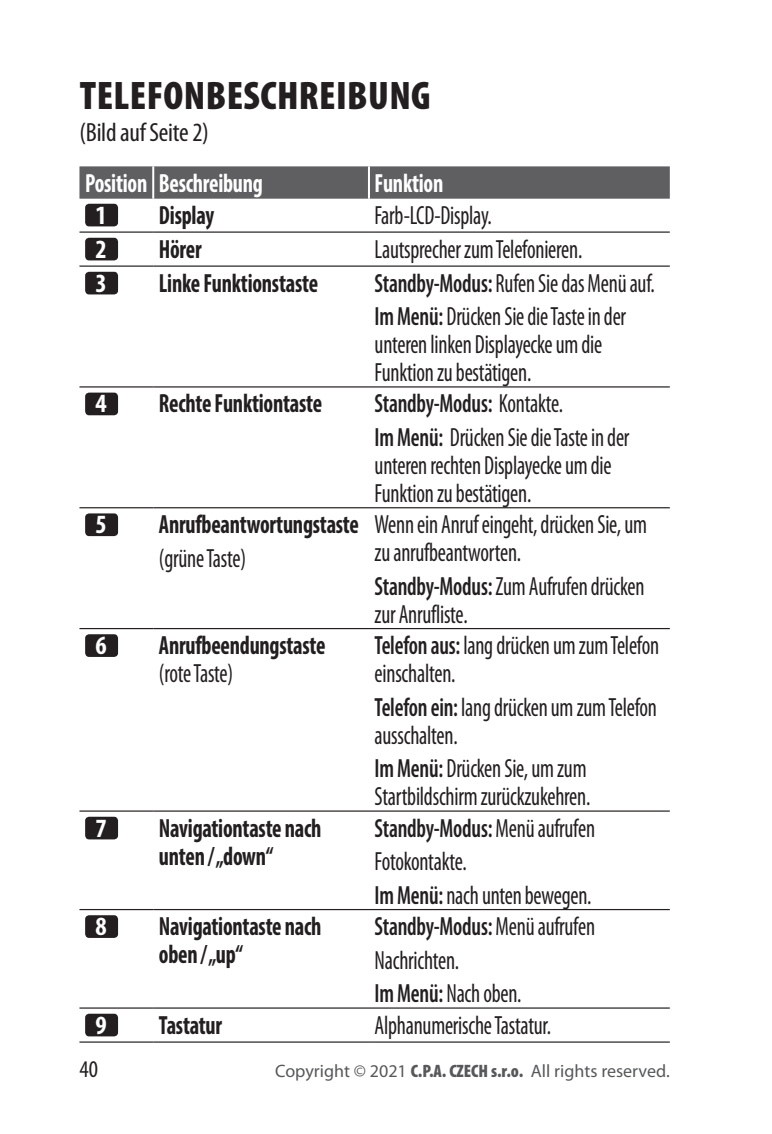
<style>
.page{position:relative;width:772px;height:1134px;background:#fff}
.page>*{position:absolute;margin:0;border:0;box-sizing:border-box;transform-origin:0 0}
.t1{font:900 condensed 40px "Myriad Pro";letter-spacing:.01em;color:#231f20}
.t2{font:condensed 26.4px/28px "Myriad Pro";letter-spacing:-.01em;color:#231f20;scale:.85 1}
.t3{font:700 condensed 26.4px/28px "Myriad Pro";letter-spacing:-.01em;color:#231f20;scale:.85 1}
.t4{font:700 condensed 26.4px "Myriad Pro";letter-spacing:-.01em;color:#fff;scale:.85 1}
.t5{font:condensed 26.4px "Myriad Pro";letter-spacing:-.01em;color:#231f20}
.t6{font:700 condensed 26.4px "Myriad Pro";letter-spacing:-.01em;color:#fff}
.t7{font:condensed 24px "Myriad Pro";color:#231f20}
.t8{font:18px "Myriad Pro";color:#57585a}
.s1{font-weight:600}
.s2{font-weight:900;font-stretch:condensed}
</style>
<div class="page">
<div style="left:79px;top:166px;width:590px;height:33px;background:#5f5f62"></div>
<hr style="left:152px;top:166px;width:2px;height:33px;background:#fff">
<hr style="left:368px;top:166px;width:2px;height:33px;background:#fff">
<hr style="left:79px;top:231px;width:74px;height:2px;background:#231f20">
<hr style="left:153px;top:231px;width:216px;height:2px;background:#231f20">
<hr style="left:369px;top:231px;width:300px;height:2px;background:#231f20">
<hr style="left:79px;top:265px;width:74px;height:2px;background:#231f20">
<hr style="left:153px;top:265px;width:216px;height:2px;background:#231f20">
<hr style="left:369px;top:265px;width:300px;height:2px;background:#231f20">
<hr style="left:79px;top:386px;width:74px;height:2px;background:#231f20">
<hr style="left:153px;top:386px;width:216px;height:2px;background:#231f20">
<hr style="left:369px;top:386px;width:300px;height:2px;background:#231f20">
<hr style="left:79px;top:507px;width:74px;height:1px;background:#231f20">
<hr style="left:153px;top:507px;width:216px;height:1px;background:#231f20">
<hr style="left:369px;top:507px;width:300px;height:1px;background:#231f20">
<hr style="left:79px;top:628px;width:74px;height:1px;background:#231f20">
<hr style="left:153px;top:628px;width:216px;height:1px;background:#231f20">
<hr style="left:369px;top:628px;width:300px;height:1px;background:#231f20">
<hr style="left:79px;top:810px;width:74px;height:2px;background:#231f20">
<hr style="left:153px;top:810px;width:216px;height:2px;background:#231f20">
<hr style="left:369px;top:810px;width:300px;height:2px;background:#231f20">
<hr style="left:79px;top:909px;width:74px;height:1px;background:#231f20">
<hr style="left:153px;top:909px;width:216px;height:1px;background:#231f20">
<hr style="left:369px;top:909px;width:300px;height:1px;background:#231f20">
<hr style="left:79px;top:1007px;width:74px;height:2px;background:#231f20">
<hr style="left:153px;top:1007px;width:216px;height:2px;background:#231f20">
<hr style="left:369px;top:1007px;width:300px;height:2px;background:#231f20">
<hr style="left:79px;top:1041px;width:74px;height:2px;background:#231f20">
<hr style="left:153px;top:1041px;width:216px;height:2px;background:#231f20">
<hr style="left:369px;top:1041px;width:300px;height:2px;background:#231f20">
<div style="left:85px;top:204px;width:33px;height:22px;background:#231f20;border-radius:4px"></div>
<div style="left:85px;top:238px;width:33px;height:22px;background:#231f20;border-radius:4px"></div>
<div style="left:85px;top:272px;width:33px;height:22px;background:#231f20;border-radius:4px"></div>
<div style="left:85px;top:393px;width:33px;height:22px;background:#231f20;border-radius:4px"></div>
<div style="left:85px;top:513px;width:33px;height:23px;background:#231f20;border-radius:4px"></div>
<div style="left:85px;top:634px;width:33px;height:23px;background:#231f20;border-radius:4px"></div>
<div style="left:85px;top:817px;width:33px;height:22px;background:#231f20;border-radius:4px"></div>
<div style="left:85px;top:915px;width:33px;height:23px;background:#231f20;border-radius:4px"></div>
<div style="left:85px;top:1014px;width:33px;height:22px;background:#231f20;border-radius:4px"></div>
<h1 class="t1" style="left:80px;top:70px;width:352px">TELEFONBESCHREIBUNG</h1>
<p class="t5" style="left:79px;top:117px;width:131px">(Bild auf Seite 2)</p>
<p class="t4" style="left:85px;top:167px;width:211px">Position Beschreibung</p>
<p class="t4" style="left:374px;top:167px;width:82px">Funktion</p>
<p class="t6" style="left:95px;top:198px;width:13px">1</p>
<p class="t3" style="left:159px;top:200px;width:66px">Display</p>
<p class="t2" style="left:374px;top:200px;width:137px">Farb-LCD-Display.</p>
<p class="t6" style="left:95px;top:232px;width:13px">2</p>
<p class="t3" style="left:159px;top:234px;width:52px">Hörer</p>
<p class="t2" style="left:374px;top:234px;width:243px">Lautsprecher zum Telefonieren.</p>
<p class="t6" style="left:95px;top:266px;width:13px">3</p>
<p class="t3" style="left:159px;top:268px;width:189px">Linke Funktionstaste</p>
<p class="t2" style="left:374px;top:266px;width:328px;line-height:33.6px"><span class="s1">Standby-Modus:</span> Rufen Sie das Menü auf.<br><span class="s1">Im Menü:</span> Drücken Sie die Taste in der</p>
<p class="t2" style="left:374px;top:330px;width:269px">unteren linken Displayecke um die<br>Funktion zu bestätigen.</p>
<p class="t6" style="left:95px;top:387px;width:13px">4</p>
<p class="t3" style="left:159px;top:389px;width:193px">Rechte Funktiontaste</p>
<p class="t2" style="left:374px;top:387px;width:301px;line-height:33.6px"><span class="s1">Standby-Modus:</span> Kontakte.<br><span class="s1">Im Menü:</span> Drücken Sie die Taste in der</p>
<p class="t2" style="left:374px;top:451px;width:280px">unteren rechten Displayecke um die<br>Funktion zu bestätigen.</p>
<p class="t6" style="left:95px;top:508px;width:13px">5</p>
<p class="t3" style="left:159px;top:510px;width:237px">Anrufbeantwortungstaste</p>
<p class="t2" style="left:159px;top:544px;width:104px">(grüne Taste)</p>
<p class="t2" style="left:374px;top:510px;width:322px">Wenn ein Anruf eingeht, drücken Sie, um zu anrufbeantworten.</p>
<p class="t2" style="left:374px;top:572px;width:319px"><span class="s1">Standby-Modus:</span> Zum Aufrufen drücken zur Anrufliste.</p>
<p class="t6" style="left:95px;top:629px;width:13px">6</p>
<p class="t3" style="left:159px;top:631px;width:197px">Anrufbeendungstaste</p>
<p class="t2" style="left:159px;top:659px;width:89px">(rote Taste)</p>
<p class="t2" style="left:374px;top:631px;width:336px"><span class="s1">Telefon aus:</span> lang drücken um zum Telefon einschalten.</p>
<p class="t2" style="left:374px;top:693px;width:333px"><span class="s1">Telefon ein:</span> lang drücken um zum Telefon ausschalten.</p>
<p class="t2" style="left:374px;top:754px;width:253px"><span class="s1">Im Menü:</span> Drücken Sie, um zum<br>Startbildschirm zurückzukehren.</p>
<p class="t6" style="left:95px;top:811px;width:13px">7</p>
<p class="t3" style="left:159px;top:813px;width:193px">Navigationtaste nach unten / „down“</p>
<p class="t2" style="left:374px;top:811px;width:261px;line-height:33.6px"><span class="s1">Standby-Modus:</span> Menü aufrufen<br>Fotokontakte.<br><span class="s1">Im Menü:</span> nach unten bewegen.</p>
<p class="t6" style="left:95px;top:910px;width:13px">8</p>
<p class="t3" style="left:159px;top:912px;width:193px">Navigationtaste nach oben / „up“</p>
<p class="t2" style="left:374px;top:909px;width:261px;line-height:33.6px"><span class="s1">Standby-Modus:</span> Menü aufrufen<br>Nachrichten.<br><span class="s1">Im Menü:</span> Nach oben.</p>
<p class="t6" style="left:95px;top:1008px;width:13px">9</p>
<p class="t3" style="left:159px;top:1010px;width:76px">Tastatur</p>
<p class="t2" style="left:374px;top:1010px;width:206px">Alphanumerische Tastatur.</p>
<p class="t7" style="left:79px;top:1055px;width:20px">40</p>
<p class="t8" style="left:275px;top:1060px;width:396px">Copyright © 2021 <span class="s2">C.P.A. CZECH s.r.o.</span> All rights reserved.</p>
</div>
